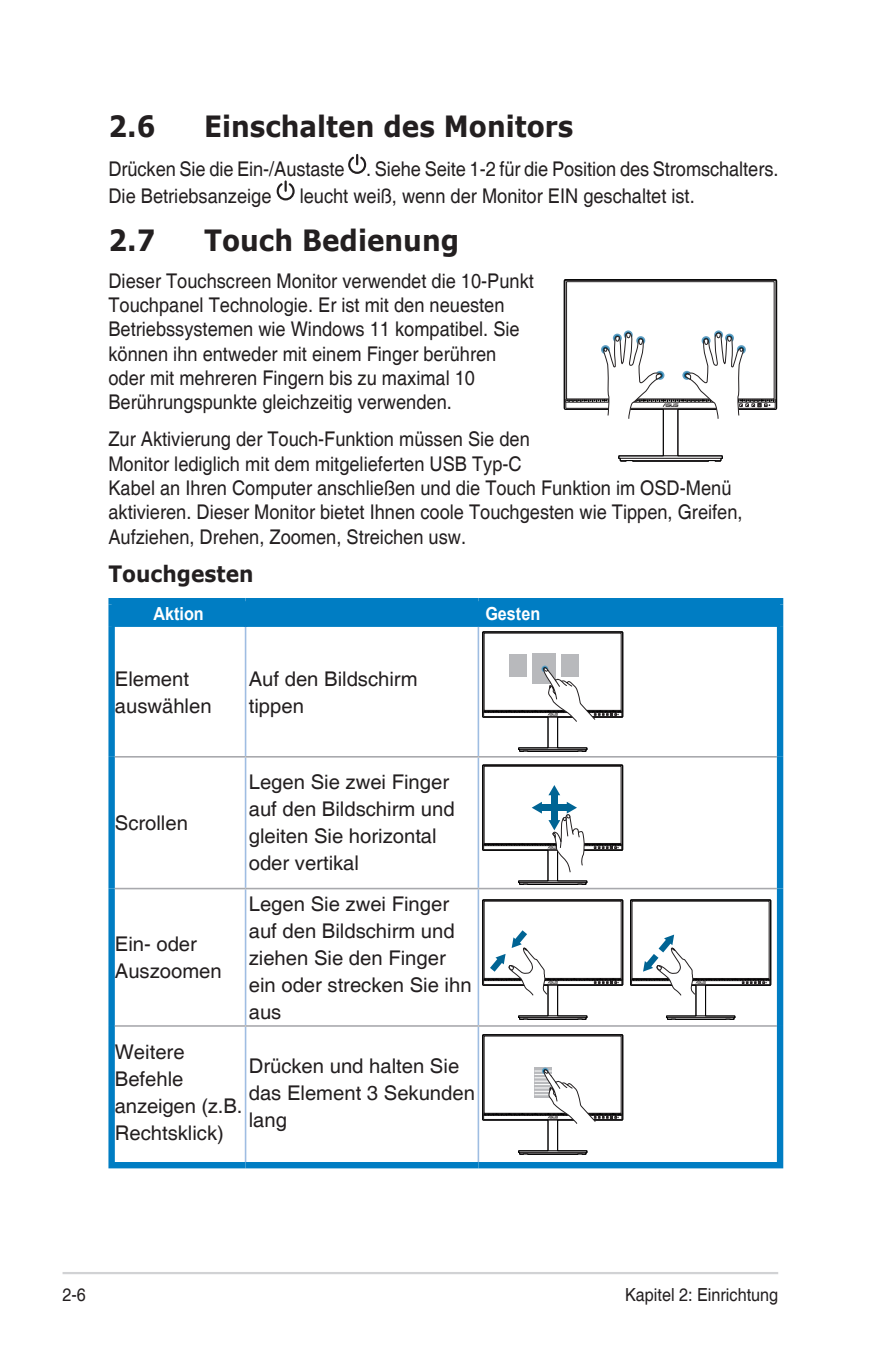
<style>
.page{position:relative;width:893px;height:1346px;background:#fff}
.page>*{position:absolute;margin:0;border:0;box-sizing:border-box;transform-origin:0 0}
.Heading_1{font:700 29.25px "Verdana";color:#231f20;scale:.9 1}
.Heading_3{font:700 22.5px "Verdana";color:#231f20;scale:.9 1}
.Body_Text{font:20.25px/24.3px "Helvetica";color:#231f20;scale:.9 1}
.Body_Text-2{font:20.25px/27px "Helvetica";color:#231f20}
.t1{font:18px "Helvetica";color:#231f20;scale:.9 1}
.Table_Text_Head_-_ne{font:700 18px "Helvetica";color:#fff;scale:.9 1}
</style>
<div class="page">
<hr style="left:63px;top:1272px;width:715px;height:2px;background:#d1d2d4">
<svg style="left:348px;top:154px;width:18px;height:20px"></svg>
<svg style="left:277px;top:180px;width:18px;height:20px"></svg>
<div style="left:777px;top:604px;width:6px;height:23px;background:#007dc3"></div>
<div style="left:108px;top:627px;width:7px;height:130px;background:#007dc3"></div>
<div style="left:777px;top:627px;width:6px;height:130px;background:#007dc3"></div>
<div style="left:108px;top:757px;width:7px;height:131px;background:#007dc3"></div>
<div style="left:777px;top:757px;width:6px;height:131px;background:#007dc3"></div>
<div style="left:108px;top:888px;width:7px;height:138px;background:#007dc3"></div>
<div style="left:777px;top:888px;width:6px;height:138px;background:#007dc3"></div>
<div style="left:108px;top:598px;width:138px;height:6px;background:#007dc3"></div>
<div style="left:108px;top:604px;width:7px;height:23px;background:#007dc3"></div>
<div style="left:246px;top:598px;width:232px;height:6px;background:#007dc3"></div>
<div style="left:478px;top:598px;width:305px;height:6px;background:#007dc3"></div>
<div style="left:108px;top:1162px;width:138px;height:6px;background:#007dc3"></div>
<div style="left:246px;top:1162px;width:232px;height:6px;background:#007dc3"></div>
<div style="left:478px;top:1162px;width:305px;height:6px;background:#007dc3"></div>
<hr style="left:245px;top:627px;width:1px;height:129px;background:#9fbde2">
<hr style="left:478px;top:627px;width:1px;height:129px;background:#9fbde2">
<hr style="left:115px;top:756px;width:131px;height:1px;background:#a8a9ad">
<hr style="left:245px;top:757px;width:1px;height:131px;background:#9fbde2">
<hr style="left:246px;top:756px;width:232px;height:1px;background:#a8a9ad">
<hr style="left:478px;top:757px;width:1px;height:131px;background:#9fbde2">
<hr style="left:478px;top:756px;width:299px;height:1px;background:#a8a9ad">
<hr style="left:115px;top:888px;width:131px;height:1px;background:#a8a9ad">
<hr style="left:245px;top:889px;width:1px;height:136px;background:#9fbde2">
<hr style="left:246px;top:888px;width:232px;height:1px;background:#a8a9ad">
<hr style="left:478px;top:889px;width:1px;height:136px;background:#9fbde2">
<hr style="left:478px;top:888px;width:299px;height:1px;background:#a8a9ad">
<div style="left:108px;top:1026px;width:7px;height:136px;background:#007dc3"></div>
<hr style="left:115px;top:1025px;width:131px;height:2px;background:#a8a9ad">
<hr style="left:245px;top:1027px;width:1px;height:135px;background:#9fbde2">
<hr style="left:246px;top:1025px;width:232px;height:2px;background:#a8a9ad">
<hr style="left:478px;top:1027px;width:1px;height:135px;background:#9fbde2">
<div style="left:777px;top:1026px;width:6px;height:136px;background:#007dc3"></div>
<hr style="left:478px;top:1025px;width:299px;height:2px;background:#a8a9ad">
<svg style="left:114px;top:601px;width:663px;height:151px"></svg>
<svg style="left:482px;top:764px;width:141px;height:121px"></svg>
<svg style="left:482px;top:899px;width:141px;height:121px"></svg>
<svg style="left:630px;top:899px;width:141px;height:121px"></svg>
<svg style="left:482px;top:1034px;width:141px;height:121px"></svg>
<svg style="left:563px;top:279px;width:214px;height:183px"></svg>
<p class="Heading_1" style="left:108px;top:106px;width:54px">2.6</p>
<p class="Heading_1" style="left:204px;top:106px;width:412px">Einschalten des Monitors</p>
<p class="Body_Text" style="left:108px;top:157px;width:746px;line-height:26.6px">Drücken Sie die Ein-/Austaste . Siehe Seite 1-2 für die Position des Stromschalters.<br>Die Betriebsanzeige</p>
<p class="Body_Text" style="left:300px;top:184px;width:440px">leucht weiß, wenn der Monitor EIN geschaltet ist.</p>
<p class="Heading_1" style="left:108px;top:219px;width:54px">2.7</p>
<p class="Heading_1" style="left:204px;top:219px;width:285px">Touch Bedienung</p>
<p class="Body_Text" style="left:108px;top:269px;width:474px">Dieser Touchscreen Monitor verwendet die 10-Punkt Touchpanel Technologie. Er ist mit den neuesten Betriebssystemen wie Windows 11 kompatibel. Sie können ihn entweder mit einem Finger berühren oder mit mehreren Fingern bis zu maximal 10<br>Berührungspunkte gleichzeitig verwenden.</p>
<p class="Body_Text" style="left:108px;top:428px;width:706px">Zur Aktivierung der Touch-Funktion müssen Sie den<br>Monitor lediglich mit dem mitgelieferten USB Typ-C<br>Kabel an Ihren Computer anschließen und die Touch Funktion im OSD-Menü aktivieren. Dieser Monitor bietet Ihnen coole Touchgesten wie Tippen, Greifen, Aufziehen, Drehen, Zoomen, Streichen usw.</p>
<p class="Heading_3" style="left:108px;top:558px;width:163px">Touchgesten</p>
<p class="Table_Text_Head_-_ne" style="left:153px;top:601px;width:57px">Aktion</p>
<p class="Table_Text_Head_-_ne" style="left:485px;top:601px;width:63px">Gesten</p>
<p class="Body_Text-2" style="left:115px;top:666px;width:98px">Element auswählen</p>
<p class="Body_Text-2" style="left:249px;top:666px;width:170px">Auf den Bildschirm tippen</p>
<p class="Body_Text-2" style="left:115px;top:810px;width:75px">Scrollen</p>
<p class="Body_Text-2" style="left:115px;top:931px;width:108px">Ein- oder<br>Auszoomen</p>
<p class="Body_Text-2" style="left:249px;top:769px;width:207px">Legen Sie zwei Finger auf den Bildschirm und gleiten Sie horizontal oder vertikal</p>
<p class="Body_Text-2" style="left:249px;top:890px;width:224px">Legen Sie zwei Finger auf den Bildschirm und ziehen Sie den Finger ein oder strecken Sie ihn aus</p>
<p class="Body_Text-2" style="left:115px;top:1039px;width:129px">Weitere<br>Befehle anzeigen (z.B.<br>Rechtsklick)</p>
<p class="Body_Text-2" style="left:249px;top:1053px;width:228px">Drücken und halten Sie das Element 3 Sekunden lang</p>
<p class="t1" style="left:63px;top:1284px;width:28px">2-6</p>
<p class="t1" style="left:625px;top:1284px;width:172px">Kapitel 2: Einrichtung</p>
</div>
